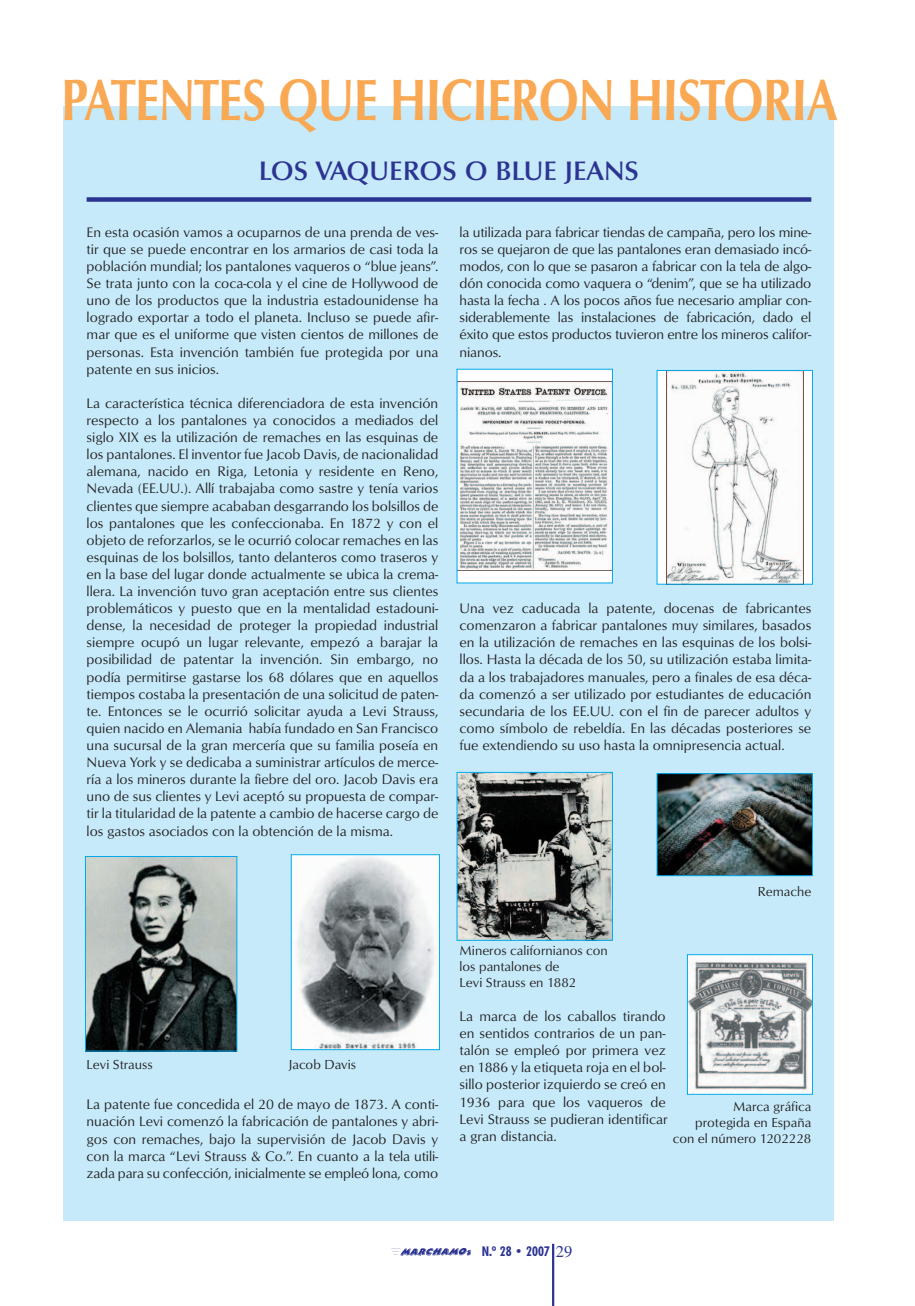
<style>
.page{position:relative;width:915px;height:1306px;background:#fff}
.page>*{position:absolute;margin:0;border:0;box-sizing:border-box;transform-origin:0 0}
.t1{font:60px "Optima Bld";letter-spacing:-.015em;color:#f9a854;scale:.8 1}
.t2{font:600 27px "Optima";color:#2c3491}
.t3{font:14.25px/17.1px "Optima";color:#231f20;text-align:justify}
.t4{font:13.5px/16.2px "Optima";color:#231f20}
.t5{font:700 condensed 13.5px "Futura BT";color:#2c3491}
.s1{font-family:"Times";font-weight:400;font-stretch:normal;font-size:16.5px}
</style>
<div class="page">
<hr style="left:552px;top:1243px;width:2px;height:62px;background:#2c3491">
<img style="left:391px;top:1248px;width:81px;height:8px">
<div style="left:64px;top:107px;width:769px;height:1114px;background:#c6eafa"></div>
<div style="left:87px;top:197px;width:724px;height:5px;background:#2c3491"></div>
<img style="left:87px;top:858px;width:148px;height:191px">
<div style="left:85px;top:856px;width:152px;height:195px;border:1px solid #00aaec"></div>
<img style="left:293px;top:856px;width:144px;height:192px">
<div style="left:291px;top:854px;width:148px;height:196px;border:1px solid #00aaec"></div>
<div style="left:457px;top:369px;width:155px;height:214px;background:#fff"></div>
<img style="left:458px;top:381px;width:152px;height:190px">
<div style="left:656px;top:370px;width:156px;height:214px;background:linear-gradient(to right,#f3f3f4,#f2f3f2)"></div>
<img style="left:666px;top:372px;width:137px;height:210px">
<img style="left:458px;top:774px;width:152px;height:164px">
<img style="left:658px;top:775px;width:152px;height:99px">
<div style="left:656px;top:773px;width:156px;height:103px;border:1px solid #00aaec"></div>
<img style="left:688px;top:956px;width:122px;height:136px">
<div style="left:686px;top:954px;width:126px;height:140px;border:1px solid #00aaec"></div>
<h1 class="t1" style="left:61px;top:75px;width:972px">PATENTES QUE HICIERON HISTORIA</h1>
<h2 class="t2" style="left:259px;top:160px;width:382px">LOS VAQUEROS O BLUE JEANS</h2>
<p class="t3" style="left:87px;top:224px;width:353px">En esta ocasión vamos a ocuparnos de una prenda de ves&shy;tir que se puede encontrar en los armarios de casi toda la población mundial; los pantalones vaqueros o “blue jeans”.<br>Se trata junto con la coca-cola y el cine de Hollywood de uno de los productos que la industria estadounidense ha logrado exportar a todo el planeta. Incluso se puede afir&shy;mar que es el uniforme que visten cientos de millones de personas. Esta invención también fue protegida por una patente en sus inicios.</p>
<p class="t3" style="left:87px;top:395px;width:353px">La característica técnica diferenciadora de esta invención respecto a los pantalones ya conocidos a mediados del siglo XIX es la utilización de remaches en las esquinas de los pantalones. El inventor fue Jacob Davis, de nacionalidad alemana, nacido en Riga, Letonia y residente en Reno, Nevada (EE.UU.). Allí trabajaba como sastre y tenía varios clientes que siempre acababan desgarrando los bolsillos de los pantalones que les confeccionaba. En 1872 y con el objeto de reforzarlos, se le ocurrió colocar remaches en las esquinas de los bolsillos, tanto delanteros como traseros y en la base del lugar donde actualmente se ubica la crema&shy;llera. La invención tuvo gran aceptación entre sus clientes problemáticos y puesto que en la mentalidad estadouni&shy;dense, la necesidad de proteger la propiedad industrial siempre ocupó un lugar relevante, empezó a barajar la posibilidad de patentar la invención. Sin embargo, no podía permitirse gastarse los 68 dólares que en aquellos tiempos costaba la presentación de una solicitud de paten&shy;te. Entonces se le ocurrió solicitar ayuda a Levi Strauss, quien nacido en Alemania había fundado en San Francisco una sucursal de la gran mercería que su familia poseía en Nueva York y se dedicaba a suministrar artículos de merce&shy;ría a los mineros durante la fiebre del oro. Jacob Davis era uno de sus clientes y Levi aceptó su propuesta de compar&shy;tir la titularidad de la patente a cambio de hacerse cargo de los gastos asociados con la obtención de la misma.</p>
<p class="t4" style="left:87px;top:1057px;width:68px">Levi Strauss</p>
<p class="t4" style="left:288px;top:1057px;width:69px">Jacob Davis</p>
<p class="t3" style="left:87px;top:1096px;width:353px">La patente fue concedida el 20 de mayo de 1873. A conti&shy;nuación Levi comenzó la fabricación de pantalones y abri&shy;gos con remaches, bajo la supervisión de Jacob Davis y con la marca “Levi Strauss &amp; Co.”. En cuanto a la tela utili&shy;zada para su confección, inicialmente se empleó lona, como</p>
<p class="t3" style="left:459px;top:224px;width:353px">la utilizada para fabricar tiendas de campaña, pero los mine&shy;ros se quejaron de que las pantalones eran demasiado incó&shy;modos, con lo que se pasaron a fabricar con la tela de algo&shy;dón conocida como vaquera o “denim”, que se ha utilizado hasta la fecha . A los pocos años fue necesario ampliar con&shy;siderablemente las instalaciones de fabricación, dado el éxito que estos productos tuvieron entre los mineros califor&shy;nianos.</p>
<p class="t3" style="left:459px;top:600px;width:353px">Una vez caducada la patente, docenas de fabricantes comenzaron a fabricar pantalones muy similares, basados en la utilización de remaches en las esquinas de los bolsi&shy;llos. Hasta la década de los 50, su utilización estaba limita&shy;da a los trabajadores manuales, pero a finales de esa déca&shy;da comenzó a ser utilizado por estudiantes de educación secundaria de los EE.UU. con el fin de parecer adultos y como símbolo de rebeldía. En las décadas posteriores se fue extendiendo su uso hasta la omnipresencia actual.</p>
<p class="t4" style="left:757px;top:884px;width:55px">Remache</p>
<p class="t4" style="left:459px;top:943px;width:150px">Mineros californianos con los pantalones de<br>Levi Strauss en 1882</p>
<p class="t3" style="left:459px;top:1008px;width:209px;text-align:left">La marca de los caballos tirando en sentidos contrarios de un pan&shy;talón se empleó por primera vez en 1886 y la etiqueta roja en el bol&shy;sillo posterior izquierdo se creó en<br>1936 para que los vaqueros de<br>Levi Strauss se pudieran identificar a gran distancia.</p>
<p class="t4" style="left:672px;top:1099px;width:140px;text-align:right">Marca gráfica<br>protegida en España con el número 1202228</p>
<p class="t5" style="left:481px;top:1244px;width:92px">N.º 28 • 2007 <span class="s1">29</span></p>
</div>
